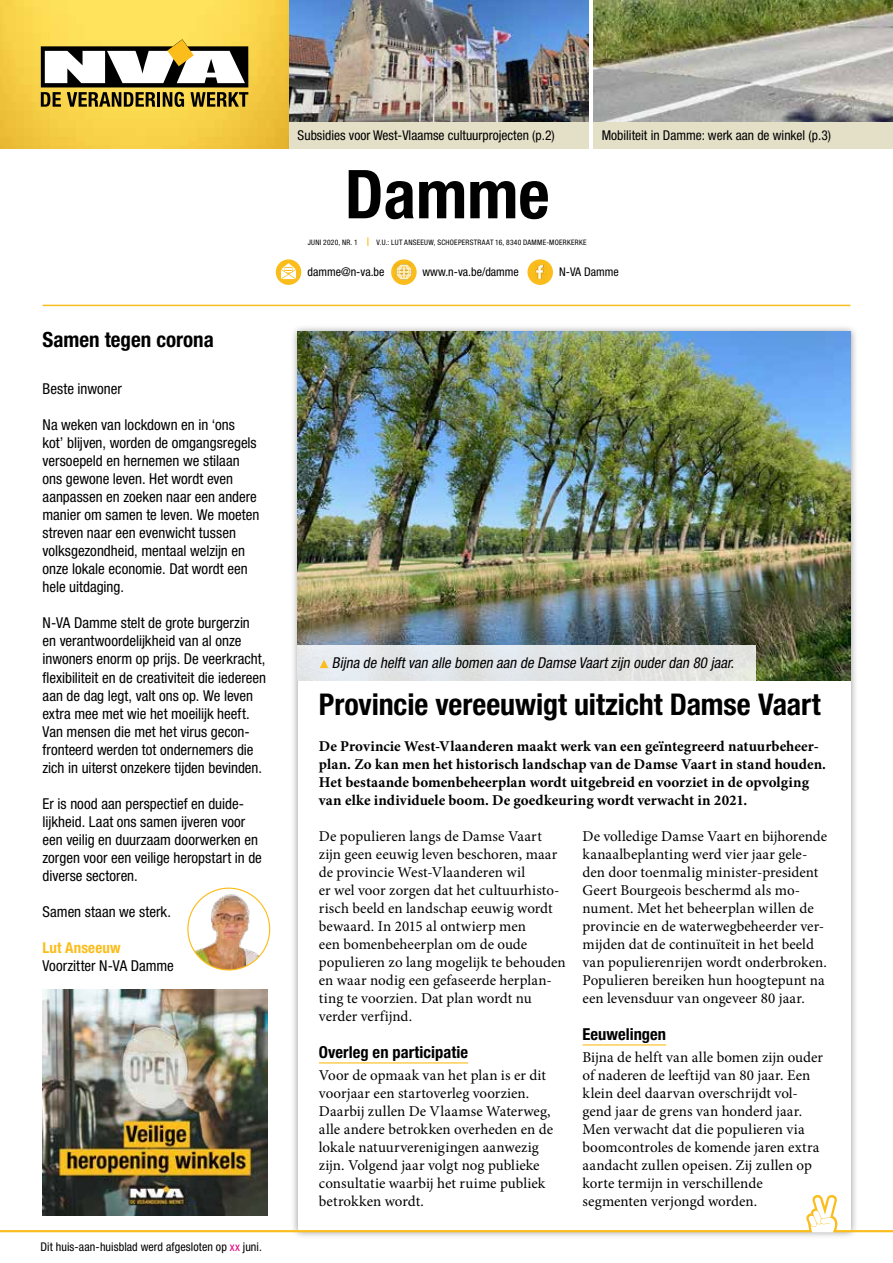
<style>
.page{position:relative;width:893px;height:1263px;background:#fff}
.page>*{position:absolute;margin:0;border:0;box-sizing:border-box;transform-origin:0 0}
.t1{font:700 condensed 67.5px "Helvetica Neue LT Std";color:#000}
.t2{font:700 condensed 30px "Helvetica Neue LT Std";letter-spacing:-.005em;color:#000}
.t3{font:700 condensed 21px "Helvetica Neue LT Std";color:#000}
.t4{font:700 condensed 16.5px "Helvetica Neue LT Std";color:#000}
.t5{font:15px/18px "Minion Pro";color:#000}
.t6{font:condensed 15px/18px "Helvetica Neue LT Std";color:#000}
.t7{font:700 15px/18px "Minion Pro";letter-spacing:.005em;color:#000}
.t8{font:italic condensed 15px "Helvetica Neue LT Std";color:#000}
.t9{font:700 condensed 15px "Helvetica Neue LT Std";letter-spacing:.01em;color:#fbbd1b}
.t10{font:condensed 13.5px "Helvetica Neue LT Std";color:#000}
.t11{font:condensed 12px "Helvetica Neue LT Std";letter-spacing:.005em;color:#000}
.t12{font:condensed 7.5px "Helvetica Neue LT Std";letter-spacing:.035em;color:#000}
.s1{color:#e6007d}
.s2{font-size:12px;color:#fbbd1b}
</style>
<div class="page">
<img style="left:0;top:0;width:289px;height:149px">
<svg style="left:41px;top:39px;width:207px;height:68px"></svg>
<hr style="left:43px;top:305px;width:807px;height:1px;background:#fbbd1b">
<svg style="left:391px;top:259px;width:26px;height:26px"></svg>
<img style="left:394px;top:263px;width:19px;height:19px">
<div style="left:276px;top:259px;width:25px;height:26px;background:#fbbd1b;border-radius:50%"></div>
<svg style="left:281px;top:263px;width:15px;height:16px"></svg>
<div style="left:527px;top:259px;width:26px;height:26px;background:#fbbd1b;border-radius:50%"></div>
<img style="left:535px;top:264px;width:9px;height:16px">
<img style="left:289px;top:0;width:300px;height:122px">
<img style="left:593px;top:0;width:300px;height:122px">
<div style="left:593px;top:122px;width:300px;height:27px;background:#e4e0c8"></div>
<div style="left:289px;top:122px;width:300px;height:27px;background:#e4e0c8"></div>
<div style="left:290px;top:324px;width:568px;height:915px;background:#000;opacity:.4"></div>
<div style="left:298px;top:332px;width:552px;height:900px;background:#fff"></div>
<hr style="left:319px;top:1062px;width:149px;height:1px;background:#fbbd1b">
<hr style="left:583px;top:1044px;width:83px;height:1px;background:#fbbd1b">
<img style="left:298px;top:332px;width:552px;height:348px">
<div style="left:298px;top:645px;width:458px;height:35px;background:linear-gradient(to right,#e4e9ef,#e2e2df)"></div>
<svg style="left:320px;top:660px;width:8px;height:8px"></svg>
<img style="left:43px;top:990px;width:225px;height:204px">
<img style="left:188px;top:888px;width:82px;height:82px;border-radius:41px">
<div style="left:187px;top:887px;width:83px;height:83px;border:1px solid #fbbd1b;border-radius:50%"></div>
<svg style="left:0;top:1194px;width:893px;height:38px"></svg>
<h3 class="t3" style="left:43px;top:326px;width:173px">Samen tegen corona</h3>
<p class="t6" style="left:43px;top:380px;width:81px">Beste inwoner</p>
<p class="t6" style="left:43px;top:416px;width:218px">Na weken van lockdown en in ‘ons kot’ blijven, worden de omgangsregels versoepeld en hernemen we stilaan ons gewone leven. Het wordt even aanpassen en zoeken naar een andere manier om samen te leven. We moeten streven naar een evenwicht tussen volksgezondheid, mentaal welzijn en onze lokale economie. Dat wordt een hele uitdaging.</p>
<p class="t6" style="left:43px;top:614px;width:225px">N-VA Damme stelt de grote burgerzin en verantwoordelijkheid van al onze inwoners enorm op prijs. De veerkracht, flexibiliteit en de creativiteit die iedereen aan de dag legt, valt ons op. We leven extra mee met wie het moeilijk heeft.<br>Van mensen die met het virus gecon&shy;fronteerd werden tot ondernemers die zich in uiterst onzekere tijden bevinden.</p>
<p class="t6" style="left:43px;top:794px;width:221px">Er is nood aan perspectief en duide&shy;lijkheid. Laat ons samen ijveren voor een veilig en duurzaam doorwerken en zorgen voor een veilige heropstart in de diverse sectoren.</p>
<p class="t6" style="left:43px;top:902px;width:130px">Samen staan we sterk.</p>
<p class="t9" style="left:43px;top:938px;width:80px">Lut Anseeuw</p>
<p class="t6" style="left:43px;top:956px;width:133px">Voorzitter N-VA Damme</p>
<p class="t11" style="left:40px;top:1239px;width:223px">Dit huis-aan-huisblad werd afgesloten op <span class="s1">xx</span> juni.</p>
<p class="t10" style="left:298px;top:128px;width:259px">Subsidies voor West-Vlaamse cultuurprojecten (p.2)</p>
<p class="t10" style="left:602px;top:128px;width:231px">Mobiliteit in Damme: werk aan de winkel (p.3)</p>
<h1 class="t1" style="left:345px;top:153px;width:206px">Damme</h1>
<p class="t12" style="left:308px;top:238px;width:280px">JUNI 2020, NR. 1 <span class="s2">I</span> V.U.: LUT ANSEEUW, SCHOEPERSTRAAT 16, 8340 DAMME-MOERKERKE</p>
<p class="t11" style="left:308px;top:265px;width:78px">damme@n-va.be</p>
<p class="t11" style="left:422px;top:265px;width:98px">www.n-va.be/damme</p>
<p class="t11" style="left:559px;top:265px;width:61px">N-VA Damme</p>
<p class="t8" style="left:332px;top:654px;width:407px">Bijna de helftvan alle bomen aan de Damse Vaartzijn ouderdan 80 jaar.</p>
<h2 class="t2" style="left:319px;top:686px;width:503px">Provincie vereeuwigt uitzicht Damse Vaart</h2>
<p class="t7" style="left:319px;top:737px;width:509px">De Provincie West-Vlaanderen maakt werk van een geïntegreerd natuurbeheer&shy;plan. Zo kan men het historisch landschap van de Damse Vaart in stand houden.<br>Het bestaande bomenbeheerplan wordt uitgebreid en voorziet in de opvolging van elke individuele boom. De goedkeuring wordt verwacht in 2021.</p>
<p class="t5" style="left:319px;top:827px;width:248px">De populieren langs de Damse Vaart zijn geen eeuwig leven beschoren, maar de provincie West-Vlaanderen wil<br>er wel voor zorgen dat het cultuurhisto&shy;risch beeld en landschap eeuwig wordt bewaard. In 2015 al ontwierp men<br>een bomenbeheerplan om de oude populieren zo lang mogelijk te behouden en waar nodig een gefaseerde herplan&shy;ting te voorzien. Dat plan wordt nu verder verfijnd.</p>
<p class="t4" style="left:319px;top:1042px;width:151px">Overleg en participatie</p>
<p class="t5" style="left:319px;top:1067px;width:236px">Voor de opmaak van het plan is er dit voorjaar een startoverleg voorzien.<br>Daarbij zullen De Vlaamse Waterweg, alle andere betrokken overheden en de lokale natuurverenigingen aanwezig zijn. Volgend jaar volgt nog publieke consultatie waarbij het ruime publiek betrokken wordt.</p>
<p class="t5" style="left:583px;top:827px;width:246px">De volledige Damse Vaart en bijhorende kanaalbeplanting werd vier jaar gele&shy;den door toenmalig minister-president Geert Bourgeois beschermd als mo&shy;nument. Met het beheerplan willen de provincie en de waterwegbeheerder ver&shy;mijden dat de continuïteit in het beeld van populierenrijen wordt onderbroken.<br>Populieren bereiken hun hoogtepunt na een levensduur van ongeveer 80 jaar.</p>
<p class="t4" style="left:583px;top:1024px;width:85px">Eeuwelingen</p>
<p class="t5" style="left:583px;top:1049px;width:242px">Bijna de helft van alle bomen zijn ouder of naderen de leeftijd van 80 jaar. Een klein deel daarvan overschrijdt vol&shy;gend jaar de grens van honderd jaar.<br>Men verwacht dat die populieren via boomcontroles de komende jaren extra aandacht zullen opeisen. Zij zullen op korte termijn in verschillende segmenten verjongd worden.</p>
</div>
